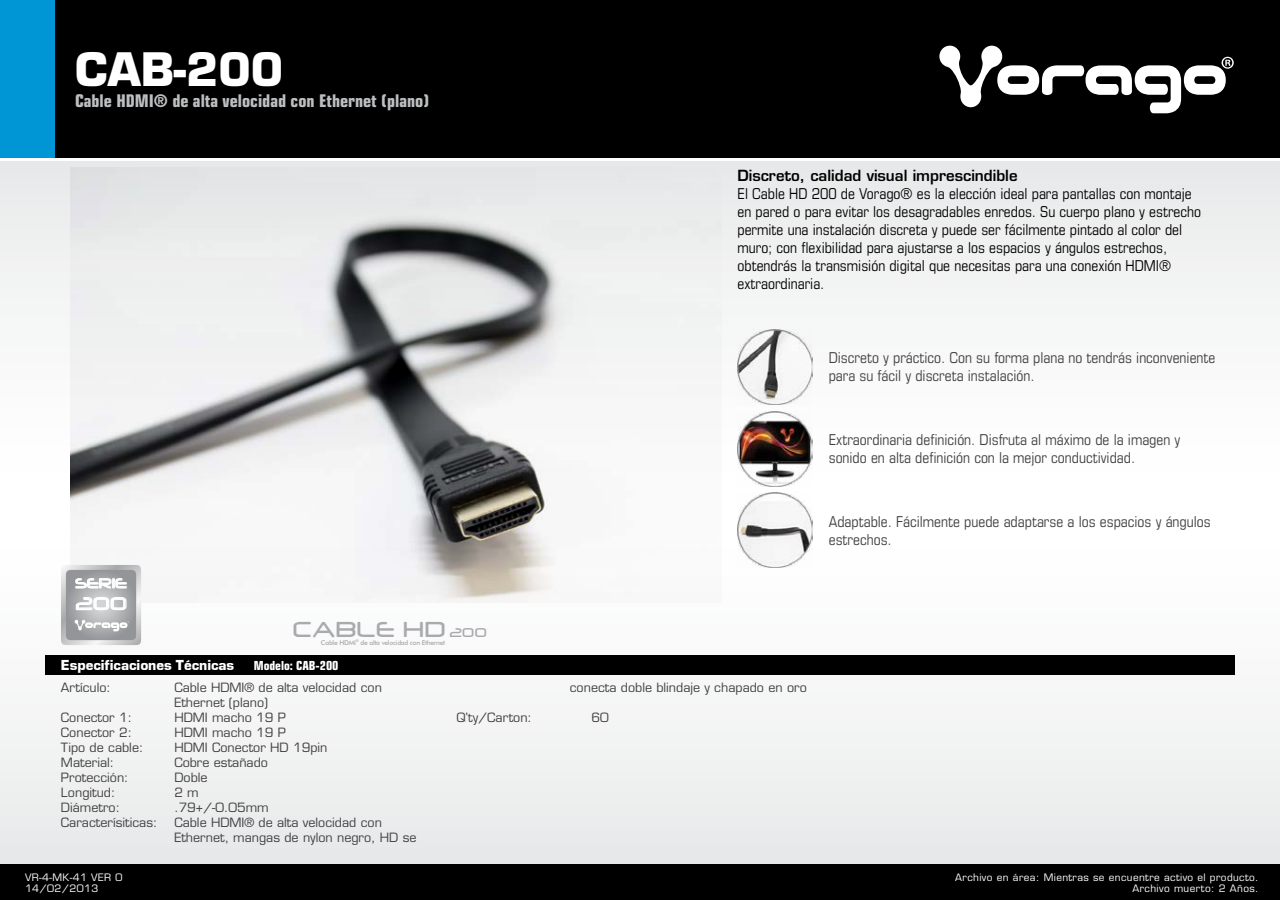
<style>
.page{position:relative;width:1280px;height:900px;background:#fff}
.page>*{position:absolute;margin:0;border:0;box-sizing:border-box;transform-origin:0 0}
.t1{font:700 45px "Eurostile LT Std";color:#fff}
.t2{font:25.38px "Neuropol";letter-spacing:.03em;color:#a8aaad}
.t3{font:20.62px "Neuropol";color:#fff}
.t4{font:700 condensed 17.5px "Eurostile LT Std";color:#bcbec0}
.t5{font:15.88px "Neuropol";letter-spacing:.03em;color:#fff}
.t6{font:condensed 15px/18px "Eurostile LT Std";color:#000}
.t7{font:condensed 15px/18px "Eurostile LT Std";color:#414042}
.t8{font:600 15px "Eurostile LT Std";color:#000}
.t9{font:15px "Eurostile Black DTC";color:#fff}
.t10{font:12.5px/15px "Eurostile LT Std";color:#414042}
.t11{font:700 condensed 12.5px "Eurostile LT Std";color:#fff}
.t12{font:10px/11.2px "Eurostile LT Std";letter-spacing:.04em;color:#fff;text-align:right}
.t13{font:500 6.62px "Futura BT";letter-spacing:-.035em;color:#a8aaad}
.s1{font-size:15px}
</style>
<div class="page">
<div style="left:0;top:0;width:1280px;height:158px;background:#000"></div>
<div style="left:0;top:864px;width:1280px;height:36px;background:#000"></div>
<div style="left:0;top:161px;width:1280px;height:703px;background:linear-gradient(to right,#f1f1f2,#f6f6f6)"></div>
<svg style="left:939px;top:46px;width:295px;height:67px"></svg>
<div style="left:0;top:0;width:54px;height:158px;background:#0096d6"></div>
<div style="left:45px;top:655px;width:1190px;height:20px;background:#000"></div>
<img style="left:70px;top:168px;width:651px;height:434px">
<img style="left:738px;top:330px;width:74px;height:75px">
<img style="left:738px;top:411px;width:74px;height:75px">
<img style="left:738px;top:493px;width:74px;height:75px">
<svg style="left:61px;top:565px;width:80px;height:80px"></svg>
<h1 class="t1" style="left:75px;top:42px;width:210px">CAB-200</h1>
<p class="t4" style="left:75px;top:90px;width:356px">Cable HDMI® de alta velocidad con Ethernet (plano)</p>
<p class="t5" style="left:75px;top:575px;width:53px">SERIE</p>
<h3 class="t3" style="left:76px;top:593px;width:52px">200</h3>
<h2 class="t2" style="left:293px;top:617px;width:195px">CABLE HD <span class="s1">200</span></h2>
<p class="t13" style="left:321px;top:638px;width:126px">Cable HDMI<sup>®</sup> de alta velocidad con Ethernet</p>
<p class="t9" style="left:61px;top:657px;width:175px">Especificaciones Técnicas</p>
<p class="t11" style="left:254px;top:658px;width:86px">Modelo: CAB-200</p>
<p class="t8" style="left:738px;top:166px;width:282px">Discreto, calidad visual imprescindible</p>
<p class="t6" style="left:738px;top:185px;width:465px">El Cable HD 200 de Vorago® es la elección ideal para pantallas con montaje en pared o para evitar los desagradables enredos. Su cuerpo plano y estrecho permite una instalación discreta y puede ser fácilmente pintado al color del muro; con flexibilidad para ajustarse a los espacios y ángulos estrechos, obtendrás la transmisión digital que necesitas para una conexión HDMI® extraordinaria.</p>
<p class="t7" style="left:829px;top:349px;width:388px">Discreto y práctico. Con su forma plana no tendrás inconveniente para su fácil y discreta instalación.</p>
<p class="t7" style="left:829px;top:431px;width:353px">Extraordinaria definición. Disfruta al máximo de la imagen y sonido en alta definición con la mejor conductividad.</p>
<p class="t7" style="left:829px;top:512px;width:383px">Adaptable. Fácilmente puede adaptarse a los espacios y ángulos estrechos.</p>
<p class="t10" style="left:61px;top:680px;width:51px">Artículo:</p>
<p class="t10" style="left:174px;top:680px;width:209px">Cable HDMI® de alta velocidad con<br>Ethernet (plano)</p>
<p class="t10" style="left:61px;top:710px;width:73px">Conector 1:</p>
<p class="t10" style="left:174px;top:710px;width:113px">HDMI macho 19 P</p>
<p class="t10" style="left:61px;top:725px;width:73px">Conector 2:</p>
<p class="t10" style="left:174px;top:725px;width:113px">HDMI macho 19 P</p>
<p class="t10" style="left:61px;top:740px;width:84px">Tipo de cable:</p>
<p class="t10" style="left:174px;top:740px;width:155px">HDMI Conector HD 19pin</p>
<p class="t10" style="left:61px;top:755px;width:55px">Material:</p>
<p class="t10" style="left:174px;top:755px;width:95px">Cobre estañado</p>
<p class="t10" style="left:61px;top:770px;width:69px">Protección:</p>
<p class="t10" style="left:174px;top:770px;width:35px">Doble</p>
<p class="t10" style="left:61px;top:785px;width:56px">Longitud:</p>
<p class="t10" style="left:174px;top:785px;width:26px">2 m</p>
<p class="t10" style="left:61px;top:800px;width:61px">Diámetro:</p>
<p class="t10" style="left:174px;top:800px;width:96px">.79+/-0.05mm</p>
<p class="t10" style="left:61px;top:815px;width:98px">Caracterísiticas:</p>
<p class="t10" style="left:174px;top:815px;width:244px">Cable HDMI® de alta velocidad con<br>Ethernet, mangas de nylon negro, HD se</p>
<p class="t12" style="left:25px;top:871px;width:99px;text-align:left">VR-4-MK-41 VER 0<br>14/02/2013</p>
<p class="t10" style="left:570px;top:680px;width:238px">conecta doble blindaje y chapado en oro</p>
<p class="t10" style="left:456px;top:710px;width:77px">Q’ty/Carton:</p>
<p class="t10" style="left:591px;top:710px;width:19px">60</p>
<p class="t12" style="left:955px;top:871px;width:305px">Archivo en área: Mientras se encuentre activo el producto.<br>Archivo muerto: 2 Años.</p>
</div>
